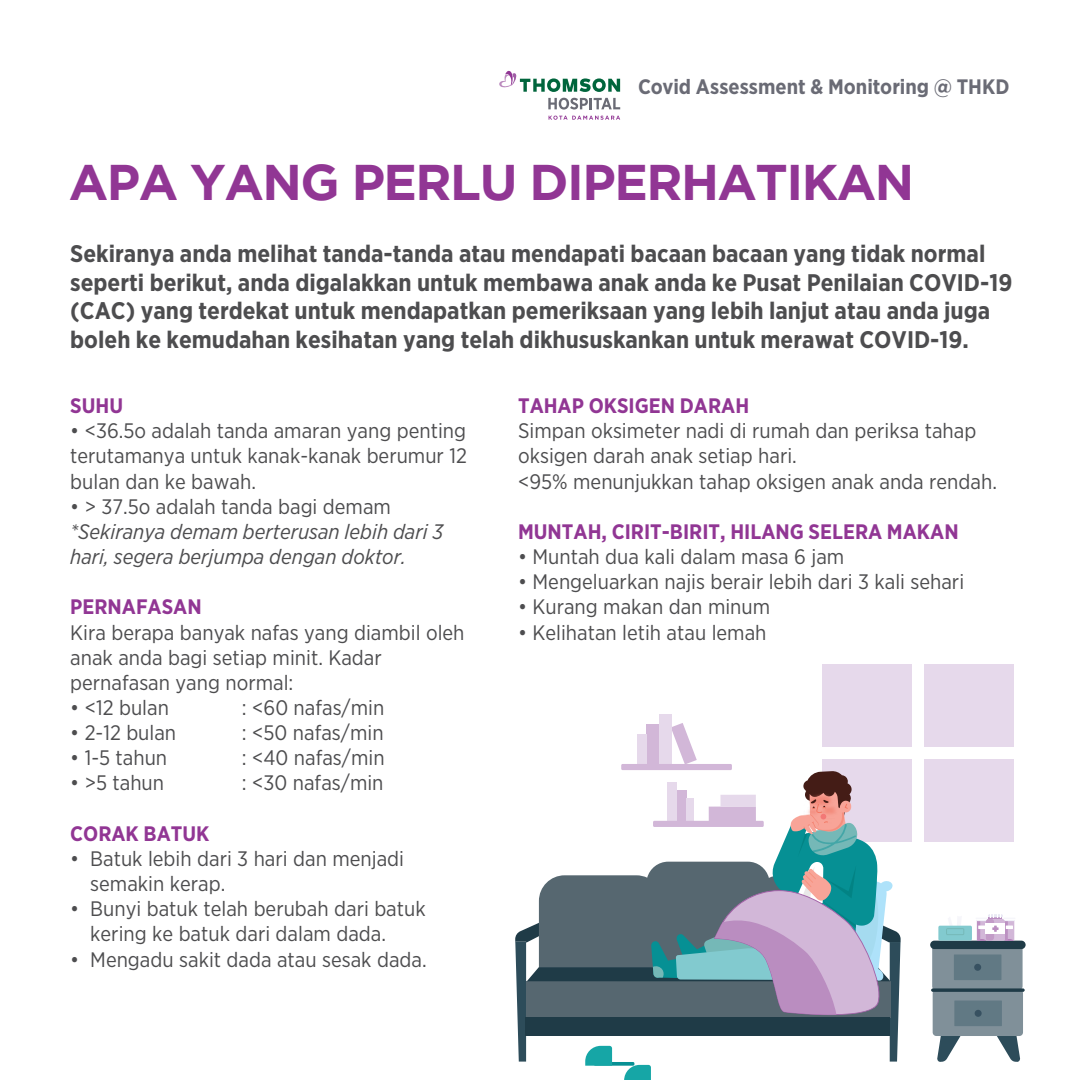
<style>
.page{position:relative;width:1080px;height:1080px;background:#fff}
.page>*{position:absolute;margin:0;border:0;box-sizing:border-box;transform-origin:0 0}
.t1{font:700 50px "Gotham";letter-spacing:-.03em;color:#913694}
.t2{font:700 24px/28.8px "Gotham Narrow";color:#4d4d4f}
.t3{font:21px/25.2px "Gotham Narrow";color:#4d4d4f}
.t4{font:700 21px "Gotham Narrow";color:#913694}
.t5{font:italic 21px/25.2px "Gotham Narrow";color:#4d4d4f}
.t6{font:700 20.9px "Gotham Narrow";color:#6a6b75}
</style>
<div class="page">
<svg style="left:549px;top:116px;width:71px;height:4px"></svg>
<svg style="left:548px;top:98px;width:72px;height:12px"></svg>
<svg style="left:499px;top:70px;width:121px;height:22px"></svg>
<div style="left:924px;top:664px;width:90px;height:83px;background:#e6d9eb"></div>
<div style="left:822px;top:664px;width:90px;height:83px;background:#e6d9eb"></div>
<div style="left:924px;top:759px;width:90px;height:83px;background:#e6d9eb"></div>
<div style="left:822px;top:759px;width:90px;height:83px;background:#e6d9eb"></div>
<div style="left:647px;top:725px;width:12px;height:39px;background:#d2b7d8"></div>
<div style="left:637px;top:734px;width:10px;height:30px;background:#e6d9eb"></div>
<svg style="left:671px;top:723px;width:26px;height:41px"></svg>
<div style="left:659px;top:714px;width:12px;height:50px;background:#e6d9eb"></div>
<div style="left:621px;top:764px;width:111px;height:6px;background:#d2b7d8"></div>
<svg style="left:515px;top:771px;width:386px;height:309px"></svg>
<div style="left:932px;top:944px;width:91px;height:46px;background:#809099;border-radius:4px"></div>
<div style="left:954px;top:954px;width:47px;height:26px;background:#617984"></div>
<div style="left:974px;top:964px;width:7px;height:7px;background:#375161;border-radius:50%"></div>
<div style="left:930px;top:941px;width:96px;height:8px;background:#1f3b47;border-radius:4px"></div>
<svg style="left:997px;top:1036px;width:24px;height:26px"></svg>
<svg style="left:937px;top:1036px;width:24px;height:26px"></svg>
<div style="left:933px;top:990px;width:90px;height:46px;background:#809099;border-radius:4px"></div>
<div style="left:954px;top:1001px;width:48px;height:25px;background:#617984"></div>
<div style="left:975px;top:1010px;width:7px;height:7px;background:#375161;border-radius:50%"></div>
<svg style="left:931px;top:988px;width:94px;height:4px"></svg>
<div style="left:938px;top:926px;width:34px;height:15px;background:#82cacf;border-radius:2px"></div>
<svg style="left:944px;top:925px;width:22px;height:10px"></svg>
<svg style="left:976px;top:914px;width:40px;height:27px"></svg>
<p class="t6" style="left:638px;top:73px;width:373px">Covid Assessment &amp; Monitoring @ THKD</p>
<h1 class="t1" style="left:69px;top:153px;width:847px">APA YANG PERLU DIPERHATIKAN</h1>
<p class="t2" style="left:70px;top:239px;width:944px">Sekiranya anda melihat tanda-tanda atau mendapati bacaan bacaan yang tidak normal seperti berikut, anda digalakkan untuk membawa anak anda ke Pusat Penilaian COVID-19 (CAC) yang terdekat untuk mendapatkan pemeriksaan yang lebih lanjut atau anda juga boleh ke kemudahan kesihatan yang telah dikhususkankan untuk merawat COVID-19.</p>
<p class="t4" style="left:70px;top:392px;width:54px">SUHU</p>
<p class="t3" style="left:70px;top:418px;width:398px;text-align:justify">• &lt;36.5o adalah tanda amaran yang penting terutamanya untuk kanak-kanak berumur 12 bulan dan ke bawah.</p>
<p class="t3" style="left:70px;top:493px;width:322px">• &gt; 37.5o adalah tanda bagi demam</p>
<p class="t5" style="left:70px;top:519px;width:375px">*Sekiranya demam berterusan lebih dari 3 hari, segera berjumpa dengan doktor.</p>
<p class="t4" style="left:70px;top:594px;width:133px">PERNAFASAN</p>
<p class="t3" style="left:70px;top:619px;width:396px">Kira berapa banyak nafas yang diambil oleh anak anda bagi setiap minit. Kadar pernafasan yang normal:</p>
<p class="t3" style="left:70px;top:695px;width:100px">• &lt;12 bulan</p>
<p class="t3" style="left:242px;top:695px;width:144px">: &lt;60 nafas/min</p>
<p class="t3" style="left:70px;top:720px;width:107px">• 2-12 bulan</p>
<p class="t3" style="left:242px;top:720px;width:143px">: &lt;50 nafas/min</p>
<p class="t3" style="left:70px;top:745px;width:98px">• 1-5 tahun</p>
<p class="t3" style="left:242px;top:745px;width:144px">: &lt;40 nafas/min</p>
<p class="t3" style="left:70px;top:770px;width:95px">• &gt;5 tahun</p>
<p class="t3" style="left:242px;top:770px;width:143px">: &lt;30 nafas/min</p>
<p class="t4" style="left:70px;top:820px;width:141px">CORAK BATUK</p>
<p class="t3" style="left:90px;top:846px;width:315px;text-indent:-20px">• Batuk lebih dari 3 hari dan menjadi semakin kerap.</p>
<p class="t3" style="left:90px;top:896px;width:337px;text-indent:-20px">• Bunyi batuk telah berubah dari batuk kering ke batuk dari dalam dada.</p>
<p class="t3" style="left:70px;top:946px;width:358px">• Mengadu sakit dada atau sesak dada.</p>
<p class="t4" style="left:518px;top:392px;width:233px">TAHAP OKSIGEN DARAH</p>
<p class="t3" style="left:518px;top:418px;width:480px">Simpan oksimeter nadi di rumah dan periksa tahap oksigen darah anak setiap hari.<br>&lt;95% menunjukkan tahap oksigen anak anda rendah.</p>
<p class="t4" style="left:518px;top:518px;width:442px">MUNTAH, CIRIT-BIRIT, HILANG SELERA MAKAN</p>
<p class="t3" style="left:518px;top:544px;width:328px">• Muntah dua kali dalam masa 6 jam</p>
<p class="t3" style="left:518px;top:569px;width:448px">• Mengeluarkan najis berair lebih dari 3 kali sehari</p>
<p class="t3" style="left:518px;top:594px;width:254px">• Kurang makan dan minum</p>
<p class="t3" style="left:518px;top:619px;width:250px">• Kelihatan letih atau lemah</p>
</div>
